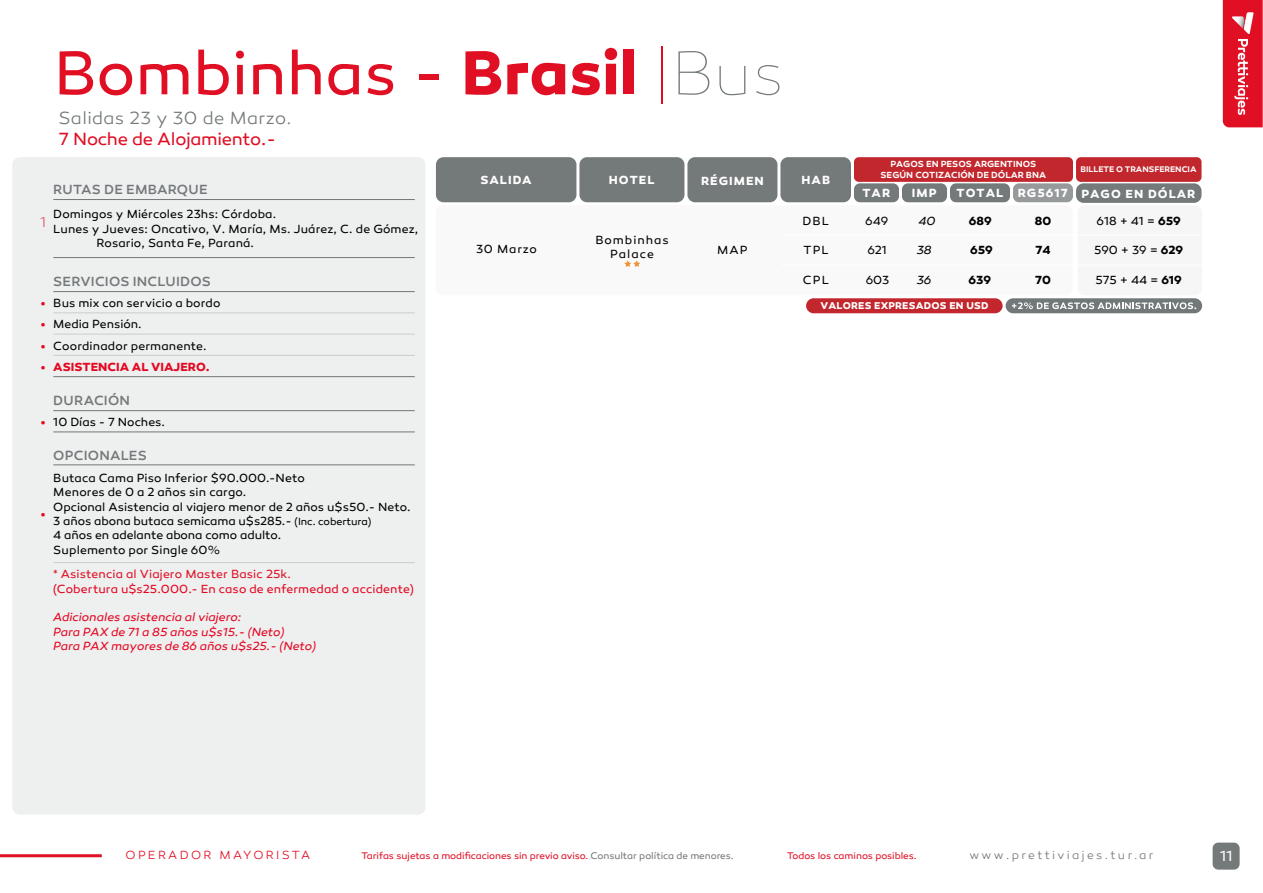
<style>
.page{position:relative;width:1263px;height:893px;background:#fff}
.page>*{position:absolute;margin:0;border:0;box-sizing:border-box;transform-origin:0 0}
.t1{font:63px "Canaro";color:#e00f24}
.t2{font:18px "Canaro";letter-spacing:-.015em;color:#e00f24}
.t3{font:300 18px "Canaro";letter-spacing:.02em;color:#73787a}
.t4{font:15px "Canaro";color:#fff}
.t5{font:200 14.4px "Canaro";color:#e30922}
.t6{font:14.4px "Canaro";color:#e30922}
.t7{font:500 13.5px "Canaro";letter-spacing:.015em;color:#73787a}
.t8{font:12px/14.4px "Canaro";letter-spacing:.01em;color:#000}
.t9{font:italic 12px/14.4px "Canaro";color:#e40521}
.t10{font:12px "Canaro";letter-spacing:.01em;color:#e40521}
.t11{font:700 12px "Canaro";letter-spacing:.085em;color:#fff}
.t12{font:12px "Canaro";letter-spacing:.01em;color:#df0f25}
.t13{font:300 12px "Canaro";letter-spacing:.195em;color:#74797a}
.t14{font:700 12px "Canaro";color:#e30922}
.t15{font:300 12px "Canaro";letter-spacing:.195em;color:#e00f24}
.t16{font:700 12px "Canaro";color:#000}
.t17{font:12px/14.4px "Canaro";letter-spacing:.085em;color:#000;text-align:center}
.t18{font:italic 12px "Canaro";color:#000}
.t19{font:700 10.05px "Canaro";letter-spacing:.02em;color:#fff}
.t20{font:9.75px "Canaro";letter-spacing:-.005em;color:#e00f24}
.t21{font:600 9px/10.8px "Canaro";color:#fff;text-align:center}
.t22{font:600 8.25px "Canaro";letter-spacing:-.005em;color:#fff}
.s1{font-weight:700}
.s2{font-weight:100;color:#e30922}
.s3{font-weight:100;color:#74797a}
.s4{font-size:14.4px;color:#e30922}
.s5{font-weight:400;font-size:14.4px}
.s6{font-size:10.5px}
.s7{color:#74797a}
</style>
<div class="page">
<div style="left:12px;top:157px;width:413px;height:658px;background:#eeefef;border-radius:7px"></div>
<hr style="left:0;top:854px;width:102px;height:3px;background:#e00f24">
<svg style="left:1223px;top:0;width:40px;height:127px;background:#e32b3d"></svg>
<hr style="left:53px;top:313px;width:362px;height:1px;background:#ccc">
<hr style="left:53px;top:334px;width:362px;height:1px;background:#ccc">
<hr style="left:53px;top:355px;width:362px;height:1px;background:#ccc">
<hr style="left:53px;top:199px;width:362px;height:1px;background:#72787a">
<hr style="left:53px;top:257px;width:362px;height:1px;background:#72787a">
<hr style="left:53px;top:291px;width:362px;height:1px;background:#72787a">
<hr style="left:53px;top:376px;width:362px;height:1px;background:#72787a">
<hr style="left:53px;top:432px;width:362px;height:1px;background:#72787a">
<hr style="left:53px;top:410px;width:362px;height:1px;background:#72787a">
<hr style="left:53px;top:562px;width:362px;height:1px;background:#ccc">
<hr style="left:53px;top:465px;width:362px;height:1px;background:#72787a">
<div style="left:1212px;top:843px;width:27px;height:27px;background:#74797a;border-radius:6px"></div>
<div style="left:1077px;top:205px;width:125px;height:90px;background:#f6f6f6;border-radius:8px"></div>
<div style="left:435px;top:205px;width:638px;height:90px;background:#f9f9f9;border-radius:8px"></div>
<div style="left:1005px;top:298px;width:197px;height:15px;background:#72787a;border-radius:8px"></div>
<svg style="left:1012px;top:302px;width:184px;height:7px"></svg>
<div style="left:806px;top:298px;width:196px;height:15px;background:#c1272d;border-radius:8px"></div>
<svg style="left:624px;top:260px;width:16px;height:7px"></svg>
<hr style="left:781px;top:235px;width:421px;height:1px;background:#fff">
<hr style="left:781px;top:265px;width:421px;height:1px;background:#fff">
<div style="left:436px;top:157px;width:140px;height:45px;background:#74797a;border-radius:8px"></div>
<div style="left:1076px;top:183px;width:125px;height:20px;background:#74797a;border-radius:8px"></div>
<div style="left:687px;top:157px;width:90px;height:45px;background:#74797a;border-radius:8px"></div>
<div style="left:780px;top:157px;width:71px;height:45px;background:#74797a;border-radius:8px"></div>
<div style="left:854px;top:183px;width:45px;height:19px;background:#74797a;border-radius:6px"></div>
<div style="left:902px;top:183px;width:45px;height:19px;background:#74797a;border-radius:6px"></div>
<div style="left:950px;top:183px;width:60px;height:19px;background:#74797a;border-radius:6px"></div>
<div style="left:1013px;top:183px;width:60px;height:19px;background:#969a9b;border-radius:6px"></div>
<div style="left:579px;top:157px;width:105px;height:45px;background:#74797a;border-radius:8px"></div>
<div style="left:1076px;top:157px;width:125px;height:25px;background:#c1272d;border-radius:5px"></div>
<div style="left:854px;top:157px;width:219px;height:25px;background:#c1272d;border-radius:5px"></div>
<h1 class="t1" style="left:54px;top:36px;width:732px">Bombinhas - <span class="s1">Brasil</span> <span class="s2">|</span><span class="s3">Bus</span></h1>
<h2 class="t3" style="left:58px;top:108px;width:235px">Salidas 23 y 30 de Marzo.</h2>
<h2 class="t2" style="left:59px;top:129px;width:218px">7 Noche de Alojamiento.-</h2>
<p class="t7" style="left:53px;top:182px;width:156px">RUTAS DE EMBARQUE</p>
<p class="t11" style="left:701px;top:173px;width:64px">RÉGIMEN</p>
<p class="t11" style="left:801px;top:172px;width:30px">HAB</p>
<p class="t11" style="left:609px;top:172px;width:47px">HOTEL</p>
<p class="t11" style="left:480px;top:172px;width:53px">SALIDA</p>
<p class="t21" style="left:880px;top:159px;width:167px">PAGOS EN PESOS ARGENTINOS<br>SEGÚN COTIZACIÓN DE DÓLAR BNA</p>
<p class="t22" style="left:1080px;top:164px;width:118px">BILLETE O TRANSFERENCIA</p>
<p class="t11" style="left:862px;top:185px;width:29px">TAR</p>
<p class="t11" style="left:912px;top:185px;width:26px">IMP</p>
<p class="t11" style="left:956px;top:185px;width:113px">TOTAL RG5617</p>
<p class="t11" style="left:1081px;top:186px;width:116px">PAGO EN DÓLAR</p>
<p class="t8" style="left:53px;top:207px;width:224px">Domingos y Miércoles 23hs: Córdoba.</p>
<p class="t8" style="left:53px;top:222px;width:366px">Lunes y Jueves: Oncativo, V. María, Ms. Juárez, C. de Gómez,</p>
<p class="t8" style="left:96px;top:236px;width:159px">Rosario, Santa Fe, Paraná.</p>
<p class="t7" style="left:53px;top:274px;width:159px">SERVICIOS INCLUIDOS</p>
<p class="t8" style="left:41px;top:296px;width:181px"><span class="s4">•</span> Bus mix con servicio a bordo</p>
<p class="t8" style="left:41px;top:338px;width:167px"><span class="s4">•</span> Coordinador permanente.</p>
<p class="t14" style="left:41px;top:359px;width:170px"><span class="s5">•</span> ASISTENCIA AL VIAJERO.</p>
<p class="t5" style="left:40px;top:213px;width:7px">1</p>
<p class="t8" style="left:41px;top:317px;width:102px"><span class="s4">•</span> Media Pensión.</p>
<p class="t7" style="left:53px;top:393px;width:78px">DURACIÓN</p>
<p class="t8" style="left:41px;top:415px;width:125px"><span class="s4">•</span> 10 Días - 7 Noches.</p>
<p class="t7" style="left:53px;top:447px;width:95px">OPCIONALES</p>
<p class="t8" style="left:53px;top:471px;width:359px">Butaca Cama Piso Inferior $90.000.-Neto<br>Menores de 0 a 2 años sin cargo.<br>Opcional Asistencia al viajero menor de 2 años u$s50.- Neto.<br>3 años abona butaca semicama u$s285.- <span class="s6">(Inc. cobertura)<br></span>4 años en adelante abona como adulto.<br>Suplemento por Single 60%</p>
<p class="t12" style="left:53px;top:567px;width:240px">* Asistencia al Viajero Master Basic 25k.</p>
<p class="t10" style="left:53px;top:581px;width:362px">(Cobertura u$s25.000.- En caso de enfermedad o accidente)</p>
<p class="t9" style="left:53px;top:610px;width:265px">Adicionales asistencia al viajero:<br>Para PAX de 71 a 85 años u$s15.- (Neto)<br>Para PAX mayores de 86 años u$s25.- (Neto)</p>
<p class="t6" style="left:41px;top:505px;width:6px">•</p>
<p class="t8" style="left:802px;top:214px;width:28px">DBL</p>
<p class="t8" style="left:865px;top:214px;width:25px">649</p>
<p class="t18" style="left:918px;top:214px;width:19px">40</p>
<p class="t16" style="left:969px;top:214px;width:24px">689</p>
<p class="t16" style="left:1035px;top:214px;width:18px">80</p>
<p class="t17" style="left:595px;top:232px;width:75px">Bombinhas<br>Palace</p>
<p class="t8" style="left:476px;top:242px;width:62px">30 Marzo</p>
<p class="t8" style="left:717px;top:243px;width:32px">MAP</p>
<p class="t8" style="left:867px;top:243px;width:21px">621</p>
<p class="t18" style="left:917px;top:243px;width:16px">38</p>
<p class="t16" style="left:970px;top:242px;width:24px">659</p>
<p class="t8" style="left:803px;top:243px;width:26px">TPL</p>
<p class="t16" style="left:1035px;top:242px;width:16px">74</p>
<p class="t8" style="left:803px;top:273px;width:27px">CPL</p>
<p class="t8" style="left:866px;top:273px;width:25px">603</p>
<p class="t18" style="left:917px;top:273px;width:16px">36</p>
<p class="t16" style="left:968px;top:272px;width:24px">639</p>
<p class="t16" style="left:1035px;top:272px;width:17px">70</p>
<p class="t8" style="left:1096px;top:214px;width:86px">618 + 41 = <span class="s1">659</span></p>
<p class="t8" style="left:1094px;top:242px;width:91px">590 + 39 = <span class="s1">629</span></p>
<p class="t8" style="left:1095px;top:272px;width:88px">575 + 44 = <span class="s1">619</span></p>
<p class="t19" style="left:820px;top:300px;width:170px">VALORES EXPRESADOS EN USD</p>
<p class="t15" style="left:126px;top:848px;width:186px">OPERADOR MAYORISTA</p>
<p class="t20" style="left:362px;top:849px;width:374px">Tarifas sujetas a modificaciones sin previo aviso. <span class="s7">Consultar política de menores.</span></p>
<p class="t20" style="left:787px;top:849px;width:131px">Todos los caminos posibles.</p>
<p class="t13" style="left:969px;top:848px;width:186px">www.prettiviajes.tur.ar</p>
<p class="t4" style="left:1220px;top:847px;width:14px">11</p>
</div>
